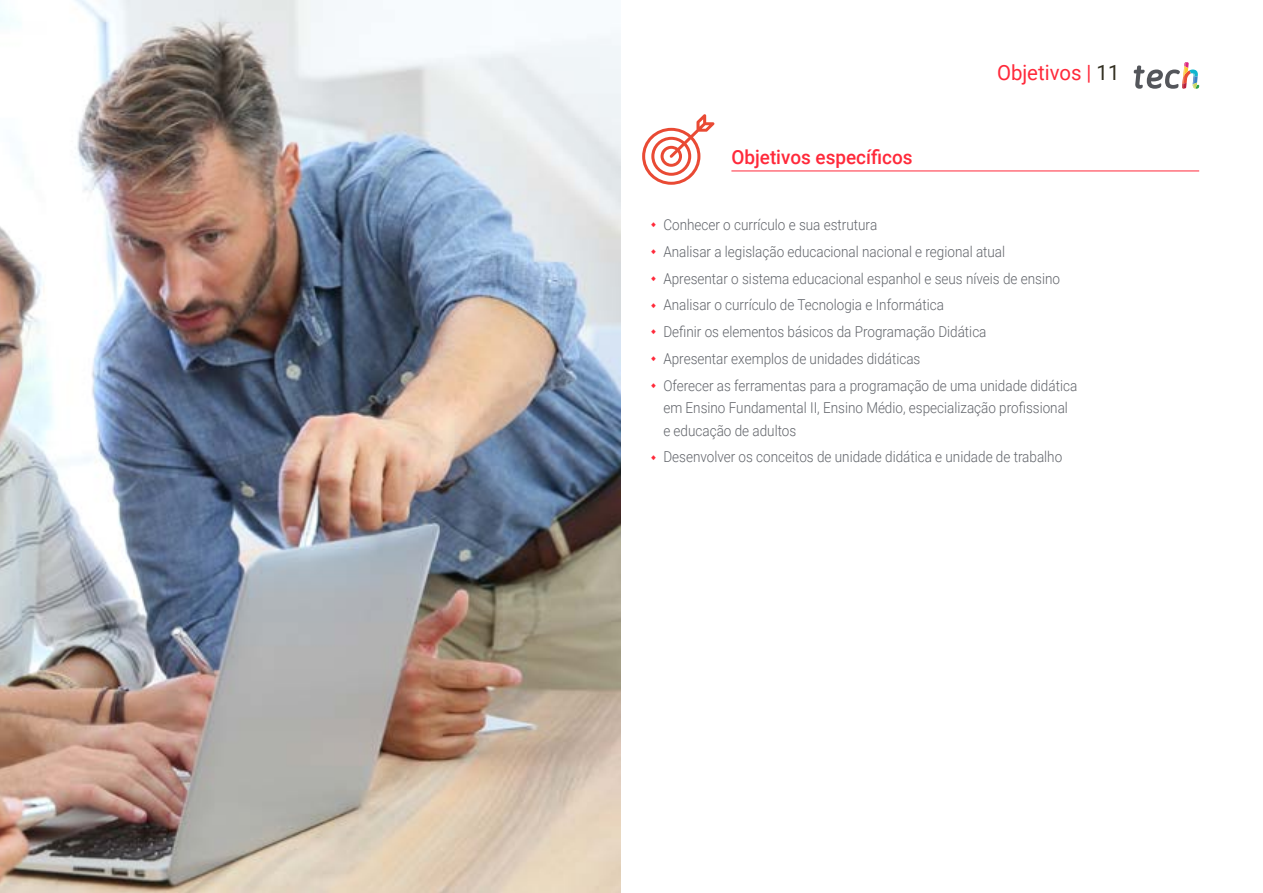
<style>
.page{position:relative;width:1263px;height:893px;background:#fff}
.page>*{position:absolute;margin:0;border:0;box-sizing:border-box;transform-origin:0 0}
.t1{font:21px "Roboto";color:#ff293a}
.t2{font:500 19.5px "Roboto";color:#ff293a}
.t3{font:300 15px/26.7px "Roboto";color:#61646a;scale:.9 1}
.s1{color:#312e20}
</style>
<div class="page">
<img style="left:0;top:0;width:621px;height:893px">
<hr style="left:731px;top:171px;width:468px;height:1px;background:#ff293a">
<svg style="left:1134px;top:62px;width:65px;height:27px"></svg>
<svg style="left:642px;top:114px;width:72px;height:71px"></svg>
<h2 class="t2" style="left:731px;top:144px;width:183px">Objetivos específicos</h2>
<h1 class="t1" style="left:997px;top:57px;width:124px">Objetivos | <span class="s1">11</span></h1>
<p class="t3" style="left:663px;top:211px;width:461px">Conhecer o currículo e sua estrutura<br>Analisar a legislação educacional nacional e regional atual<br>Apresentar o sistema educacional espanhol e seus níveis de ensino Analisar o currículo de Tecnologia e Informática<br>Definir os elementos básicos da Programação Didática<br>Apresentar exemplos de unidades didáticas<br>Oferecer as ferramentas para a programação de uma unidade didática</p>
<p class="t3" style="left:663px;top:396px;width:451px;line-height:22.5px">em Ensino Fundamental II, Ensino Médio, especialização profissional e educação de adultos</p>
<p class="t3" style="left:663px;top:443px;width:445px">Desenvolver os conceitos de unidade didática e unidade de trabalho</p>
</div>
